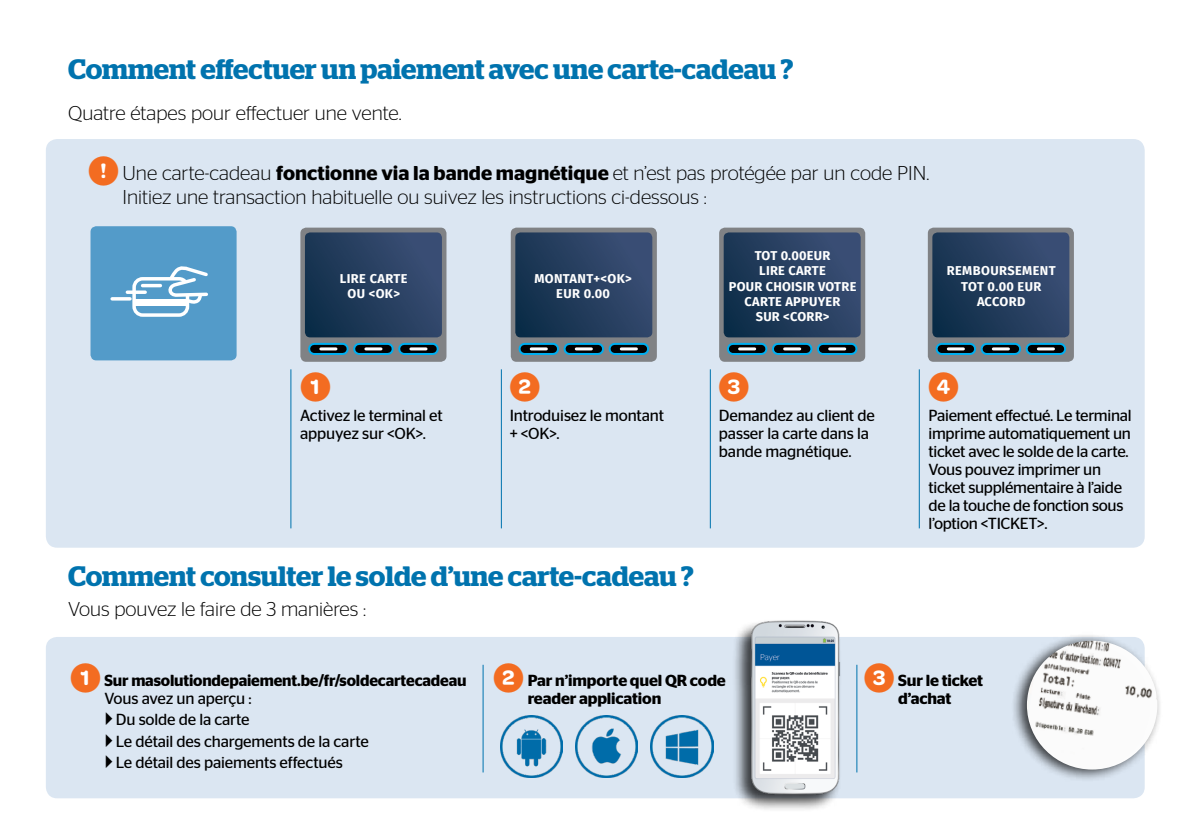
<style>
.page{position:relative;width:1191px;height:840px;background:#fff}
.page>*{position:absolute;margin:0;border:0;box-sizing:border-box;transform-origin:0 0}
.t1{font:600 40.4px "Omnes";color:#f36c21}
.t2{font:600 28px "Stag";letter-spacing:-.005em;color:#0073ae}
.t3{font:300 20px/24px "Stag Sans";color:#000}
.t4{font:16px/18px "Stag Sans";letter-spacing:-.015em;color:#000}
.t5{font:600 16px "Stag Sans";letter-spacing:-.01em;color:#000}
.t6{font:700 12.8px/15.4px "Fira Sans";letter-spacing:.02em;color:#fff;text-align:center}
.s1{font-family:"Omnes";font-weight:600;font-size:40.4px;color:#f36c21}
.s2{font-weight:600}
</style>
<div class="page">
<div style="left:46px;top:139px;width:1098px;height:408px;background:#dbe6f2;border-radius:11px"></div>
<hr style="left:290px;top:369px;width:1px;height:159px;background:#0073ae">
<hr style="left:501px;top:369px;width:1px;height:159px;background:#0073ae">
<hr style="left:710px;top:369px;width:1px;height:159px;background:#0073ae">
<div style="left:302px;top:373px;width:26px;height:26px;background:#fff;border-radius:50%"></div>
<div style="left:511px;top:373px;width:27px;height:26px;background:#fff;border-radius:50%"></div>
<div style="left:720px;top:373px;width:27px;height:26px;background:#fff;border-radius:50%"></div>
<svg style="left:511px;top:227px;width:146px;height:134px;background:#768087"></svg>
<div style="left:524px;top:343px;width:29px;height:12px;background:#00a5e3"></div>
<svg style="left:524px;top:345px;width:29px;height:8px"></svg>
<hr style="left:531px;top:347px;width:15px;height:3px;background:#fff">
<div style="left:569px;top:343px;width:29px;height:12px;background:#00a5e3"></div>
<svg style="left:569px;top:345px;width:29px;height:8px"></svg>
<hr style="left:576px;top:347px;width:15px;height:3px;background:#fff">
<div style="left:614px;top:343px;width:29px;height:12px;background:#00a5e3"></div>
<svg style="left:614px;top:345px;width:29px;height:8px"></svg>
<hr style="left:621px;top:347px;width:15px;height:3px;background:#fff">
<svg style="left:515px;top:232px;width:137px;height:105px;background:#263e5f"></svg>
<svg style="left:719px;top:227px;width:146px;height:134px;background:#747f87"></svg>
<div style="left:733px;top:343px;width:28px;height:12px;background:#00a5e3"></div>
<svg style="left:733px;top:345px;width:28px;height:8px"></svg>
<hr style="left:739px;top:347px;width:15px;height:3px;background:#fff">
<div style="left:778px;top:343px;width:28px;height:12px;background:#00a5e3"></div>
<svg style="left:778px;top:345px;width:28px;height:8px"></svg>
<hr style="left:784px;top:347px;width:15px;height:3px;background:#fff">
<div style="left:823px;top:343px;width:28px;height:12px;background:#00a5e3"></div>
<svg style="left:823px;top:345px;width:28px;height:8px"></svg>
<hr style="left:829px;top:347px;width:15px;height:3px;background:#fff">
<svg style="left:723px;top:232px;width:137px;height:105px;background:#263f5f"></svg>
<svg style="left:300px;top:227px;width:146px;height:134px;background:#778288"></svg>
<div style="left:314px;top:343px;width:29px;height:12px;background:#00a5e3"></div>
<svg style="left:314px;top:345px;width:29px;height:8px"></svg>
<hr style="left:321px;top:347px;width:15px;height:3px;background:#fff">
<div style="left:359px;top:343px;width:29px;height:12px;background:#00a5e3"></div>
<svg style="left:359px;top:345px;width:29px;height:8px"></svg>
<hr style="left:366px;top:347px;width:15px;height:3px;background:#fff">
<div style="left:404px;top:343px;width:29px;height:12px;background:#00a5e3"></div>
<svg style="left:404px;top:345px;width:29px;height:8px"></svg>
<hr style="left:411px;top:347px;width:15px;height:3px;background:#fff">
<svg style="left:305px;top:232px;width:137px;height:105px;background:#263e5f"></svg>
<div style="left:90px;top:226px;width:147px;height:134px;background:#539bc9;border-radius:6px"></div>
<hr style="left:112px;top:297px;width:18px;height:3px;background:#fff">
<svg style="left:127px;top:290px;width:4px;height:4px"></svg>
<svg style="left:131px;top:266px;width:77px;height:51px"></svg>
<div style="left:135px;top:299px;width:52px;height:6px;background:#fff"></div>
<div style="left:91px;top:158px;width:26px;height:26px;background:#fff;border-radius:50%"></div>
<div style="left:46px;top:636px;width:1098px;height:161px;background:#dbe6f2;border-radius:11px"></div>
<hr style="left:482px;top:664px;width:1px;height:108px;background:#0073ae">
<div style="left:72px;top:664px;width:27px;height:27px;background:#fff;border-radius:50%"></div>
<div style="left:495px;top:664px;width:27px;height:27px;background:#fff;border-radius:50%"></div>
<div style="left:731px;top:618px;width:111px;height:194px;background:#000;opacity:.75"></div>
<img style="left:746px;top:618px;width:98px;height:179px">
<img style="left:500px;top:715px;width:62px;height:62px">
<img style="left:651px;top:715px;width:62px;height:62px">
<img style="left:575px;top:715px;width:63px;height:62px">
<hr style="left:918px;top:369px;width:1px;height:159px;background:#0073ae">
<div style="left:930px;top:373px;width:26px;height:26px;background:#fff;border-radius:50%"></div>
<svg style="left:927px;top:227px;width:147px;height:134px;background:#78838a"></svg>
<div style="left:941px;top:343px;width:29px;height:12px;background:#00a5e3"></div>
<svg style="left:941px;top:345px;width:29px;height:8px"></svg>
<hr style="left:948px;top:347px;width:15px;height:3px;background:#fff">
<div style="left:986px;top:343px;width:29px;height:12px;background:#00a5e3"></div>
<svg style="left:986px;top:345px;width:29px;height:8px"></svg>
<hr style="left:993px;top:347px;width:15px;height:3px;background:#fff">
<div style="left:1031px;top:343px;width:29px;height:12px;background:#00a5e3"></div>
<svg style="left:1031px;top:345px;width:29px;height:8px"></svg>
<hr style="left:1038px;top:347px;width:15px;height:3px;background:#fff">
<svg style="left:932px;top:232px;width:137px;height:105px;background:#263e5f"></svg>
<hr style="left:856px;top:664px;width:1px;height:108px;background:#0073ae">
<div style="left:866px;top:664px;width:26px;height:27px;background:#fff;border-radius:50%"></div>
<div style="left:1010px;top:631px;width:152px;height:150px;background:#000;opacity:.75"></div>
<img style="left:1027px;top:640px;width:130px;height:129px">
<h2 class="t2" style="left:68px;top:53px;width:727px">Comment effectuer un paiement avec une carte-cadeau ?</h2>
<p class="t3" style="left:68px;top:101px;width:335px">Quatre étapes pour effectuer une vente.</p>
<p class="t3" style="left:122px;top:160px;width:808px;text-indent:-34px"><span class="s1">!</span> Une carte-cadeau <span class="s2">fonctionne via la bande magnétique</span> et n’est pas protégée par un code PIN.<br>Initiez une transaction habituelle ou suivez les instructions ci-dessous :</p>
<p class="t6" style="left:340px;top:270px;width:69px">LIRE CARTE<br>OU &lt;OK&gt;</p>
<p class="t6" style="left:534px;top:270px;width:99px">MONTANT+&lt;OK&gt;<br>EUR 0.00</p>
<p class="t6" style="left:728px;top:247px;width:129px">TOT 0.00EUR<br>LIRE CARTE<br>POUR CHOISIR VOTRE<br>CARTE APPUYER<br>SUR &lt;CORR&gt;</p>
<p class="t6" style="left:946px;top:263px;width:110px">REMBOURSEMENT<br>TOT 0.00 EUR<br>ACCORD</p>
<h1 class="t1" style="left:300px;top:357px;width:32px">1</h1>
<h1 class="t1" style="left:510px;top:357px;width:32px">2</h1>
<h1 class="t1" style="left:719px;top:357px;width:32px">3</h1>
<p class="t4" style="left:300px;top:406px;width:144px">Activez le terminal et appuyez sur &lt;OK&gt;.</p>
<p class="t4" style="left:510px;top:406px;width:156px">Introduisez le montant + &lt;OK&gt;.</p>
<p class="t4" style="left:719px;top:406px;width:157px">Demandez au client de passer la carte dans la bande magnétique.</p>
<p class="t4" style="left:928px;top:406px;width:204px">Paiement effectué. Le terminal imprime automatiquement un ticket avec le solde de la carte.<br>Vous pouvez imprimer un ticket supplémentaire à l’aide de la touche de fonction sous l’option &lt;TICKET&gt;.</p>
<h1 class="t1" style="left:928px;top:357px;width:32px">4</h1>
<h2 class="t2" style="left:68px;top:560px;width:627px">Comment consulter le solde d’une carte-cadeau ?</h2>
<p class="t3" style="left:68px;top:596px;width:300px">Vous pouvez le faire de 3 manières :</p>
<h1 class="t1" style="left:70px;top:648px;width:32px">1</h1>
<p class="t5" style="left:527px;top:671px;width:200px">Par n’importe quel QR code</p>
<h1 class="t1" style="left:493px;top:648px;width:32px">2</h1>
<p class="t5" style="left:105px;top:671px;width:363px">Sur masolutiondepaiement.be/fr/soldecartecadeau</p>
<p class="t4" style="left:116px;top:687px;width:254px;line-height:21.2px;text-indent:-11px">Vous avez un aperçu :<br>Du solde de la carte<br>Le détail des chargements de la carte<br>Le détail des paiements effectués</p>
<p class="t5" style="left:527px;top:689px;width:135px">reader application</p>
<h1 class="t1" style="left:864px;top:648px;width:32px">3</h1>
<p class="t5" style="left:898px;top:671px;width:86px">Sur le ticket</p>
<p class="t5" style="left:898px;top:689px;width:55px">d’achat</p>
</div>
